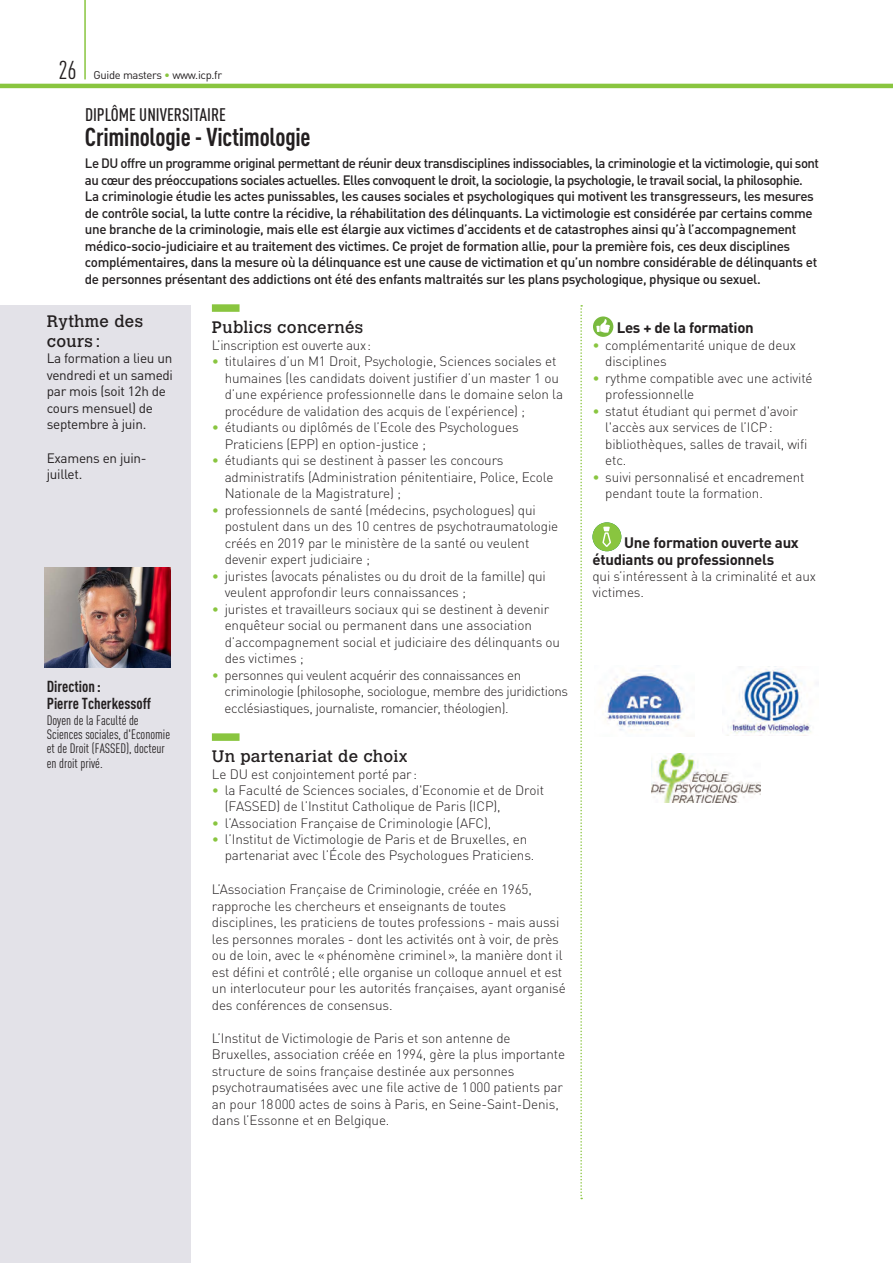
<style>
.page{position:relative;width:893px;height:1263px;background:#fff}
.page>*{position:absolute;margin:0;border:0;box-sizing:border-box;transform-origin:0 0}
.t1{font:700 condensed 25.5px "DINOT";letter-spacing:-.01em;color:#231f20}
.t2{font:condensed 25.5px "DINOT";color:#231f20}
.t3{font:500 condensed 18px "DINOT";color:#231f20}
.t4{font:16.5px/19.8px "Calvert MT Std";letter-spacing:.02em;color:#231f20}
.t5{font:700 condensed 15.75px/16.5px "DINOT";color:#231f20}
.t6{font:700 15px/17.5px "DINOT";letter-spacing:-.02em;color:#231f20}
.t7{font:300 13.5px/16.5px "DINOT";letter-spacing:-.01em;color:#231f20}
.t8{font:500 13.5px/16.5px "DINOT";letter-spacing:-.025em;color:#231f20}
.t9{font:13.5px/16.5px "DINOT";letter-spacing:-.02em;color:#231f20}
.t10{font:condensed 13.5px/14.2px "DINOT";color:#231f20}
.t11{font:11.25px "DINOT";letter-spacing:-.03em;color:#231f20}
.s1{color:#89c53f}
</style>
<div class="page">
<hr style="left:84px;top:0;width:2px;height:79px;background:#89c53f">
<hr style="left:0;top:84px;width:893px;height:4px;background:#89c53f">
<svg style="left:580px;top:305px;width:2px;height:894px"></svg>
<div style="left:0;top:305px;width:191px;height:958px;background:#e3e2e8"></div>
<div style="left:212px;top:304px;width:28px;height:8px;background:#89c53f"></div>
<div style="left:212px;top:733px;width:28px;height:8px;background:#89c53f"></div>
<svg style="left:593px;top:316px;width:20px;height:21px"></svg>
<div style="left:592px;top:522px;width:29px;height:29px;background:#89c53f;border-radius:50%"></div>
<svg style="left:602px;top:527px;width:9px;height:20px"></svg>
<img style="left:602px;top:673px;width:83px;height:57px">
<img style="left:728px;top:666px;width:83px;height:68px">
<img style="left:651px;top:753px;width:110px;height:50px">
<img style="left:45px;top:567px;width:125px;height:101px">
<h1 class="t2" style="left:59px;top:56px;width:19px">26</h1>
<p class="t11" style="left:94px;top:68px;width:130px">Guide masters <span class="s1">•</span> www.icp.fr</p>
<h2 class="t3" style="left:85px;top:104px;width:142px">DIPLÔME UNIVERSITAIRE</h2>
<h1 class="t1" style="left:85px;top:122px;width:227px">Criminologie - Victimologie</h1>
<p class="t8" style="left:85px;top:155px;width:736px">Le DU offre un programme original permettant de réunir deux transdisciplines indissociables, la criminologie et la victimologie, qui sont au cœur des préoccupations sociales actuelles. Elles convoquent le droit, la sociologie, la psychologie, le travail social, la philosophie.<br>La criminologie étudie les actes punissables, les causes sociales et psychologiques qui motivent les transgresseurs, les mesures de contrôle social, la lutte contre la récidive, la réhabilitation des délinquants. La victimologie est considérée par certains comme une branche de la criminologie, mais elle est élargie aux victimes d’accidents et de catastrophes ainsi qu’à l’accompagnement médico-socio-judiciaire et au traitement des victimes. Ce projet de formation allie, pour la première fois, ces deux disciplines complémentaires, dans la mesure où la délinquance est une cause de victimation et qu’un nombre considérable de délinquants et de personnes présentant des addictions ont été des enfants maltraités sur les plans psychologique, physique ou sexuel.</p>
<p class="t4" style="left:47px;top:311px;width:98px">Rythme des cours :</p>
<p class="t9" style="left:47px;top:350px;width:128px">La formation a lieu un vendredi et un samedi par mois (soit 12h de cours mensuel) de septembre à juin.</p>
<p class="t9" style="left:47px;top:449px;width:101px">Examens en juin&shy;juillet.</p>
<p class="t4" style="left:212px;top:318px;width:153px">Publics concernés</p>
<p class="t7" style="left:212px;top:336px;width:161px">L’inscription est ouverte aux:</p>
<p class="t7" style="left:225px;top:353px;width:340px;text-indent:-13px"><span class="s1">•</span> titulaires d’un M1 Droit, Psychologie, Sciences sociales et humaines (les candidats doivent justifier d’un master 1 ou d’une expérience professionnelle dans le domaine selon la procédure de validation des acquis de l’expérience) ;</p>
<p class="t7" style="left:225px;top:419px;width:296px;text-indent:-13px"><span class="s1">•</span> étudiants ou diplômés de l’Ecole des Psychologues<br>Praticiens (EPP) en option-justice ;</p>
<p class="t7" style="left:225px;top:452px;width:330px;text-indent:-13px"><span class="s1">•</span> étudiants qui se destinent à passer les concours administratifs (Administration pénitentiaire, Police, Ecole<br>Nationale de la Magistrature) ;</p>
<p class="t7" style="left:225px;top:501px;width:335px;text-indent:-13px"><span class="s1">•</span> professionnels de santé (médecins, psychologues) qui postulent dans un des 10 centres de psychotraumatologie créés en 2019 par le ministère de la santé ou veulent devenir expert judiciaire ;</p>
<p class="t7" style="left:225px;top:567px;width:323px;text-indent:-13px"><span class="s1">•</span> juristes (avocats pénalistes ou du droit de la famille) qui veulent approfondir leurs connaissances ;</p>
<p class="t7" style="left:225px;top:600px;width:337px;text-indent:-13px"><span class="s1">•</span> juristes et travailleurs sociaux qui se destinent à devenir enquêteur social ou permanent dans une association d’accompagnement social et judiciaire des délinquants ou des victimes ;</p>
<p class="t7" style="left:225px;top:666px;width:345px;text-indent:-13px"><span class="s1">•</span> personnes qui veulent acquérir des connaissances en criminologie (philosophe, sociologue, membre des juridictions ecclésiastiques, journaliste, romancier, théologien).</p>
<p class="t4" style="left:212px;top:747px;width:197px">Un partenariat de choix</p>
<p class="t7" style="left:212px;top:765px;width:207px">Le DU est conjointement porté par :</p>
<p class="t7" style="left:225px;top:782px;width:321px;line-height:15.9px;text-indent:-13px"><span class="s1">•</span> la Faculté de Sciences sociales, d'Economie et de Droit (FASSED) de l’Institut Catholique de Paris (ICP),</p>
<p class="t7" style="left:212px;top:814px;width:281px"><span class="s1">•</span> l’Association Française de Criminologie (AFC),</p>
<p class="t7" style="left:225px;top:831px;width:311px;line-height:15.9px;text-indent:-13px"><span class="s1">•</span> l’Institut de Victimologie de Paris et de Bruxelles, en partenariat avec l’École des Psychologues Praticiens.</p>
<p class="t7" style="left:212px;top:881px;width:355px">L’Association Française de Criminologie, créée en 1965, rapproche les chercheurs et enseignants de toutes disciplines, les praticiens de toutes professions - mais aussi les personnes morales - dont les activités ont à voir, de près ou de loin, avec le «phénomène criminel», la manière dont il est défini et contrôlé; elle organise un colloque annuel et est un interlocuteur pour les autorités françaises, ayant organisé des conférences de consensus.</p>
<p class="t7" style="left:212px;top:1029px;width:355px">L’Institut de Victimologie de Paris et son antenne de Bruxelles, association créée en 1994, gère la plus importante structure de soins française destinée aux personnes psychotraumatisées avec une file active de 1000 patients par an pour 18000 actes de soins à Paris, en Seine-Saint-Denis, dans l’Essonne et en Belgique.</p>
<p class="t6" style="left:617px;top:318px;width:139px">Les + de la formation</p>
<p class="t7" style="left:605px;top:336px;width:192px;text-indent:-13px"><span class="s1">•</span> complémentarité unique de deux disciplines</p>
<p class="t7" style="left:605px;top:369px;width:209px;text-indent:-13px"><span class="s1">•</span> rythme compatible avec une activité professionnelle</p>
<p class="t7" style="left:605px;top:402px;width:204px;text-indent:-13px"><span class="s1">•</span> statut étudiant qui permet d'avoir l'accès aux services de l’ICP: bibliothèques, salles de travail, wifi etc.</p>
<p class="t7" style="left:605px;top:468px;width:201px;text-indent:-13px"><span class="s1">•</span> suivi personnalisé et encadrement pendant toute la formation.</p>
<p class="t6" style="left:592px;top:533px;width:208px;text-indent:32px">Une formation ouverte aux étudiants ou professionnels</p>
<p class="t7" style="left:592px;top:568px;width:225px;line-height:15.8px">qui s’intéressent à la criminalité et aux victimes.</p>
<p class="t5" style="left:47px;top:678px;width:106px">Direction :<br>Pierre Tcherkessoff</p>
<p class="t10" style="left:47px;top:713px;width:125px">Doyen de la Faculté de<br>Sciences sociales, d'Economie et de Droit (FASSED), docteur en droit privé.</p>
</div>
